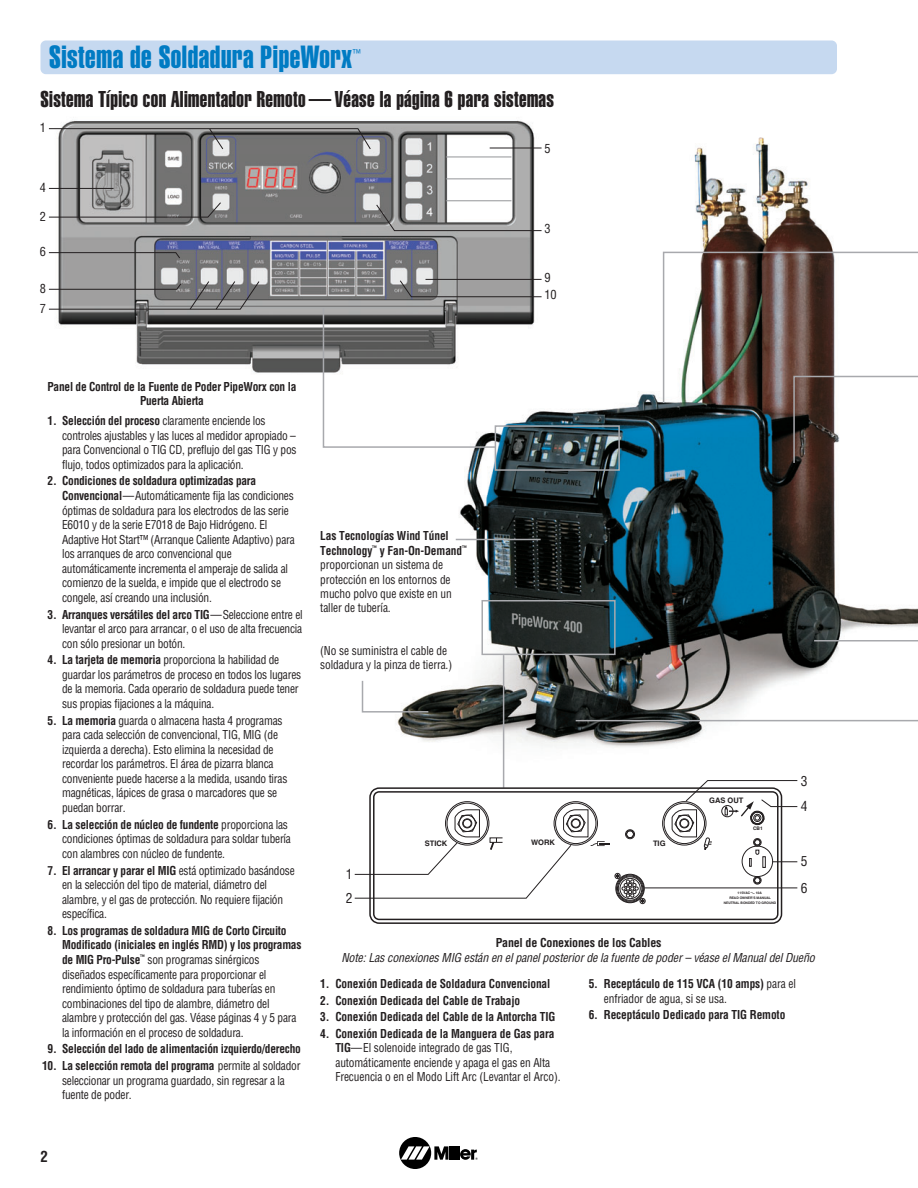
<style>
.page{position:relative;width:918px;height:1188px;background:#fff}
.page>*{position:absolute;margin:0;border:0;box-sizing:border-box;transform-origin:0 0}
.t1{font:31.5px "Helvetica Extra Compressed";letter-spacing:.02em;color:#007bc3}
.t2{font:22.5px "Helvetica Extra Compressed";letter-spacing:.02em;color:#231f20}
.t3{font:700 condensed 15px "Helvetica";color:#231f20}
.t4{font:condensed 13.5px/25.7px "Helvetica";color:#231f20}
.t5{font:condensed 12.3px "Helvetica";color:#231f20}
.t6{font:condensed 12px/14.5px "Helvetica";letter-spacing:-.02em;color:#231f20;scale:.95 1}
.t7{font:700 condensed 12px/14.5px "Helvetica";letter-spacing:-.01em;color:#231f20;text-align:center;scale:.95 1}
.t8{font:italic condensed 12px "Helvetica";color:#231f20}
.t9{font:700 condensed 12px "Helvetica";letter-spacing:-.01em;color:#231f20}
.t10{font:condensed 10.5px "Helvetica";color:#007bc3}
.t11{font:700 7.5px "Helvetica";color:#231f20}
.t12{font:700 4.8px "Helvetica";color:#231f20}
.t13{font:700 3.3px/4.8px "Helvetica";color:#231f20;text-align:center}
.s1{font-weight:700}
</style>
<div class="page">
<img style="left:397px;top:137px;width:521px;height:650px">
<div style="left:399px;top:1137px;width:32px;height:32px;background:#000;border-radius:50%"></div>
<hr style="left:453px;top:1146px;width:3px;height:14px;background:#000">
<hr style="left:457px;top:1146px;width:3px;height:14px;background:#000">
<svg style="left:401px;top:1146px;width:51px;height:14px"></svg>
<svg style="left:460px;top:1149px;width:18px;height:11px"></svg>
<img style="left:48px;top:120px;width:515px;height:253px">
<hr style="left:446px;top:157px;width:65px;height:1px;background:#939598">
<hr style="left:446px;top:179px;width:65px;height:1px;background:#939598">
<hr style="left:446px;top:200px;width:65px;height:1px;background:#939598">
<svg style="left:376px;top:204px;width:166px;height:27px"></svg>
<svg style="left:399px;top:280px;width:143px;height:17px;background:#969696"></svg>
<hr style="left:490px;top:148px;width:52px;height:1px;background:#231f20">
<hr style="left:426px;top:279px;width:116px;height:1px;background:#231f20">
<svg style="left:48px;top:252px;width:133px;height:7px"></svg>
<svg style="left:48px;top:202px;width:173px;height:16px;background:#939292"></svg>
<hr style="left:49px;top:188px;width:65px;height:1px;background:#231f20">
<svg style="left:48px;top:128px;width:323px;height:22px;background:#828282"></svg>
<svg style="left:48px;top:281px;width:212px;height:29px;background:#909090"></svg>
<div style="left:40px;top:40px;width:797px;height:34px;background:#c6d9f0;border-radius:5px"></div>
<hr style="left:503px;top:655px;width:1px;height:133px;background:#a8a9ad">
<hr style="left:576px;top:720px;width:342px;height:1px;background:#a8a9ad">
<svg style="left:361px;top:679px;width:69px;height:34px"></svg>
<hr style="left:814px;top:640px;width:104px;height:2px;background:#a8a9ad">
<svg style="left:322px;top:307px;width:299px;height:349px"></svg>
<hr style="left:644px;top:888px;width:153px;height:1px;background:#231f20">
<svg style="left:369px;top:787px;width:414px;height:137px"></svg>
<svg style="left:372px;top:790px;width:407px;height:131px"></svg>
<div style="left:664px;top:803px;width:41px;height:41px;border:1px solid #231f20;border-radius:50%"></div>
<div style="left:555px;top:803px;width:41px;height:41px;border:1px solid #231f20;border-radius:50%"></div>
<div style="left:445px;top:801px;width:44px;height:44px;border:1px solid #231f20;border-radius:50%"></div>
<div style="left:662px;top:801px;width:44px;height:44px;border:1px solid #231f20;border-radius:50%"></div>
<div style="left:554px;top:801px;width:44px;height:44px;border:1px solid #231f20;border-radius:50%"></div>
<div style="left:447px;top:803px;width:41px;height:41px;border:1px solid #231f20;border-radius:50%"></div>
<svg style="left:354px;top:809px;width:291px;height:95px"></svg>
<svg style="left:672px;top:780px;width:126px;height:104px"></svg>
<svg style="left:662px;top:251px;width:256px;height:213px"></svg>
<h1 class="t1" style="left:49px;top:46px;width:304px">Sistema de Soldadura PipeWorx</h1>
<p class="t10" style="left:353px;top:49px;width:9px">™</p>
<h2 class="t2" style="left:41px;top:91px;width:515px">Sistema Típico con Alimentador Remoto — Véase la página 6 para sistemas</h2>
<p class="t5" style="left:40px;top:123px;width:8px">1</p>
<p class="t5" style="left:40px;top:183px;width:8px">4</p>
<p class="t5" style="left:40px;top:211px;width:8px">2</p>
<p class="t5" style="left:40px;top:247px;width:8px">6</p>
<p class="t5" style="left:40px;top:284px;width:8px">8</p>
<p class="t5" style="left:40px;top:304px;width:8px">7</p>
<p class="t5" style="left:544px;top:143px;width:8px">5</p>
<p class="t5" style="left:544px;top:224px;width:8px">3</p>
<p class="t5" style="left:544px;top:273px;width:8px">9</p>
<p class="t5" style="left:544px;top:290px;width:14px">10</p>
<p class="t7" style="left:48px;top:380px;width:263px">Panel de Control de la Fuente de Poder PipeWorx con la<br>Puerta Abierta</p>
<p class="t6" style="left:62px;top:414px;width:248px;text-indent:-15px"><span class="s1">1. Selección del proceso</span> claramente enciende los controles ajustables y las luces al medidor apropiado – para Convencional o TIG CD, preflujo del gas TIG y pos flujo, todos optimizados para la aplicación.</p>
<p class="t6" style="left:62px;top:475px;width:247px;text-indent:-15px"><span class="s1">2. Condiciones de soldadura optimizadas para Convencional</span>—Automáticamente fija las condiciones óptimas de soldadura para los electrodos de las serie E6010 y de la serie E7018 de Bajo Hidrógeno. El Adaptive Hot Start™ (Arranque Caliente Adaptivo) para los arranques de arco convencional que automáticamente incrementa el amperaje de salida al comienzo de la suelda, e impide que el electrodo se congele, así creando una inclusión.</p>
<p class="t6" style="left:62px;top:608px;width:255px;text-align:justify;text-indent:-15px"><span class="s1">3. Arranques versátiles del arco TIG</span>—Seleccione entre el levantar el arco para arrancar, o el uso de alta frecuencia con sólo presionar un botón.</p>
<p class="t6" style="left:62px;top:654px;width:253px;text-indent:-15px"><span class="s1">4. La tarjeta de memoria</span> proporciona la habilidad de guardar los parámetros de proceso en todos los lugares de la memoria. Cada operario de soldadura puede tener sus propias fijaciones a la máquina.</p>
<p class="t6" style="left:62px;top:714px;width:239px;text-indent:-15px"><span class="s1">5. La memoria</span> guarda o almacena hasta 4 programas para cada selección de convencional, TIG, MIG (de izquierda a derecha). Esto elimina la necesidad de recordar los parámetros. El área de pizarra blanca conveniente puede hacerse a la medida, usando tiras magnéticas, lápices de grasa o marcadores que se puedan borrar.</p>
<p class="t6" style="left:62px;top:818px;width:242px;text-indent:-15px"><span class="s1">6. La selección de núcleo de fundente</span> proporciona las condiciones óptimas de soldadura para soldar tubería con alambres con núcleo de fundente.</p>
<p class="t6" style="left:62px;top:864px;width:246px;text-indent:-15px"><span class="s1">7. El arrancar y parar el MIG</span> está optimizado basándose en la selección del tipo de material, diámetro del alambre, y el gas de protección. No requiere fijación específica.</p>
<p class="t6" style="left:62px;top:924px;width:254px;text-indent:-15px"><span class="s1">8. Los programas de soldadura MIG de Corto Circuito Modificado (iniciales en inglés RMD) y los programas de MIG Pro-Pulse</span><sup>™</sup> son programas sinérgicos diseñados específicamente para proporcionar el rendimiento óptimo de soldadura para tuberías en combinaciones del tipo de alambre, diámetro del alambre y protección del gas. Véase páginas 4 y 5 para la información en el proceso de soldadura.</p>
<p class="t7" style="left:48px;top:1043px;width:268px">9. Selección del lado de alimentación izquierdo/derecho</p>
<p class="t6" style="left:62px;top:1060px;width:252px;text-indent:-20px"><span class="s1">10. La selección remota del programa</span> permite al soldador seleccionar un programa guardado, sin regresar a la fuente de poder.</p>
<p class="t6" style="left:320px;top:530px;width:156px"><span class="s1">Las Tecnologías Wind Túnel<br>Technology</span><sup>™</sup> <span class="s1">y Fan-On-Demand</span><sup>™ </sup>proporcionan un sistema de protección en los entornos de mucho polvo que existe en un taller de tubería.</p>
<p class="t6" style="left:320px;top:644px;width:140px">(No se suministra el cable de soldadura y la pinza de tierra.)</p>
<p class="t4" style="left:346px;top:862px;width:8px">1</p>
<p class="t4" style="left:346px;top:886px;width:8px">2</p>
<p class="t11" style="left:425px;top:841px;width:24px">STICK</p>
<p class="t11" style="left:531px;top:840px;width:25px">WORK</p>
<p class="t11" style="left:653px;top:841px;width:14px">TIG</p>
<p class="t11" style="left:709px;top:798px;width:36px">GAS OUT</p>
<p class="t12" style="left:753px;top:826px;width:11px">CB1</p>
<p class="t13" style="left:738px;top:891px;width:14px">115VAC</p>
<p class="t13" style="left:756px;top:891px;width:8px">10A</p>
<p class="t13" style="left:724px;top:896px;width:54px">READ OWNER’S MANUAL<br>NEUTRAL BONDED TO GROUND</p>
<p class="t4" style="left:801px;top:769px;width:8px">3<br>4</p>
<p class="t4" style="left:801px;top:849px;width:8px">5</p>
<p class="t4" style="left:801px;top:876px;width:8px">6</p>
<p class="t9" style="left:496px;top:938px;width:167px">Panel de Conexiones de los Cables</p>
<p class="t8" style="left:341px;top:953px;width:477px">Note:Las conexiones MIG están en elpanelposteriorde la fuente de poder– véase elManualdelDueño</p>
<p class="t7" style="left:320px;top:978px;width:244px">1. Conexión Dedicada de Soldadura Convencional</p>
<p class="t7" style="left:320px;top:994px;width:212px">2. Conexión Dedicada del Cable de Trabajo</p>
<p class="t7" style="left:320px;top:1011px;width:249px">3. Conexión Dedicada del Cable de la Antorcha TIG</p>
<p class="t6" style="left:335px;top:1027px;width:239px;text-indent:-15px"><span class="s1">4. Conexión Dedicada de la Manguera de Gas para TIG</span>—El solenoide integrado de gas TIG, automáticamente enciende y apaga el gas en Alta Frecuencia o en el Modo Lift Arc (Levantar el Arco).</p>
<p class="t6" style="left:604px;top:978px;width:204px;text-indent:-15px"><span class="s1">5. Receptáculo de 115 VCA (10 amps)</span> para el enfriador de agua, si se usa.</p>
<p class="t7" style="left:589px;top:1009px;width:209px">6. Receptáculo Dedicado para TIG Remoto</p>
<p class="t3" style="left:40px;top:1151px;width:9px">2</p>
</div>
